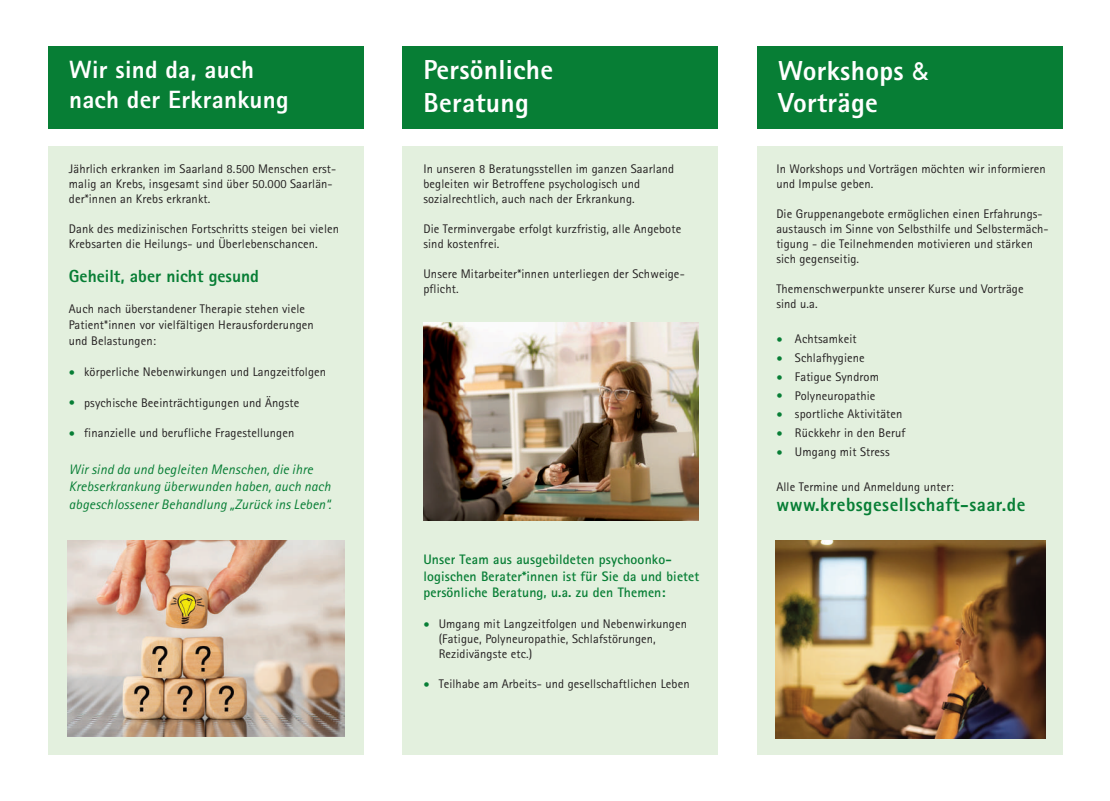
<style>
.page{position:relative;width:1110px;height:801px;background:#fff}
.page>*{position:absolute;margin:0;border:0;box-sizing:border-box;transform-origin:0 0}
.t1{font:800 27.5px/33px "Rotis Sans Serif";letter-spacing:.01em;color:#fff}
.t2{font:800 25px/30px "Rotis Sans Serif";letter-spacing:.01em;color:#fff}
.t3{font:800 19.12px "Rotis Sans Serif";letter-spacing:.025em;color:#077e35}
.t4{font:800 17.5px "Rotis Sans Serif";color:#077e35}
.t5{font:italic 13.75px/17.5px "Rotis Sans Serif";letter-spacing:.01em;color:#077e35}
.t6{font:700 13.75px/16.5px "Rotis Sans Serif";letter-spacing:.01em;color:#077e35}
.t7{font:12.5px/15px "Rotis Sans Serif";letter-spacing:.01em;color:#231f20}
.s1{color:#077e35}
.s2{font-family:"DIN Mittelschrift";font-weight:400;font-size:25px}
</style>
<div class="page">
<div style="left:48px;top:46px;width:315px;height:83px;background:#077e35"></div>
<div style="left:48px;top:146px;width:315px;height:609px;background:#e3f0de"></div>
<div style="left:402px;top:46px;width:316px;height:83px;background:#077e35"></div>
<div style="left:402px;top:146px;width:316px;height:609px;background:#e3f0de"></div>
<div style="left:756px;top:46px;width:306px;height:83px;background:#077e35"></div>
<img style="left:423px;top:323px;width:275px;height:197px">
<img style="left:68px;top:540px;width:276px;height:197px">
<div style="left:756px;top:146px;width:306px;height:609px;background:#e3f0de"></div>
<img style="left:775px;top:540px;width:270px;height:198px">
<h2 class="t2" style="left:69px;top:57px;width:221px">Wir sind da, auch nach der Erkrankung</h2>
<p class="t7" style="left:69px;top:163px;width:269px">Jährlich erkranken im Saarland 8.500 Menschen erst&shy;malig an Krebs, insgesamt sind über 50.000 Saarlän&shy;der*innen an Krebs erkrankt.</p>
<p class="t7" style="left:69px;top:223px;width:271px">Dank des medizinischen Fortschritts steigen bei vielen<br>Krebsarten die Heilungs- und Überlebenschancen.</p>
<h3 class="t4" style="left:69px;top:269px;width:191px">Geheilt, aber nicht gesund</h3>
<p class="t7" style="left:69px;top:302px;width:246px;line-height:16.2px">Auch nach überstandener Therapie stehen viele<br>Patient*innen vor vielfältigen Herausforderungen und Belastungen:</p>
<p class="t7" style="left:69px;top:365px;width:259px"><span class="s1">•</span> körperliche Nebenwirkungen und Langzeitfolgen</p>
<p class="t7" style="left:69px;top:396px;width:232px"><span class="s1">•</span> psychische Beeinträchtigungen und Ängste</p>
<p class="t7" style="left:69px;top:427px;width:227px"><span class="s1">•</span> finanzielle und berufliche Fragestellungen</p>
<p class="t5" style="left:69px;top:462px;width:264px">Wir sind da und begleiten Menschen, die ihre<br>Krebserkrankung überwunden haben, auch nach abgeschlossener Behandlung „Zurück ins Leben“.</p>
<h1 class="t1" style="left:423px;top:56px;width:131px">Persönliche<br>Beratung</h1>
<p class="t7" style="left:423px;top:163px;width:252px">In unseren 8 Beratungsstellen im ganzen Saarland begleiten wir Betroffene psychologisch und sozialrechtlich, auch nach der Erkrankung.</p>
<p class="t7" style="left:423px;top:223px;width:259px">Die Terminvergabe erfolgt kurzfristig, alle Angebote sind kostenfrei.</p>
<p class="t7" style="left:423px;top:268px;width:263px">Unsere Mitarbeiter*innen unterliegen der Schweige&shy;pflicht.</p>
<p class="t6" style="left:423px;top:553px;width:277px">Unser Team aus ausgebildeten psychoonko&shy;logischen Berater*innen ist für Sie da und bietet persönliche Beratung, u.a. zu den Themen:</p>
<p class="t7" style="left:438px;top:617px;width:250px;text-indent:-15px"><span class="s1">•</span> Umgang mit Langzeitfolgen und Nebenwirkungen (Fatigue, Polyneuropathie, Schlafstörungen,<br>Rezidivängste etc.)</p>
<p class="t7" style="left:423px;top:677px;width:268px"><span class="s1">•</span> Teilhabe am Arbeits- und gesellschaftlichen Leben</p>
<h1 class="t1" style="left:777px;top:57px;width:152px;line-height:32.4px">Workshops <span class="s2">&amp;<br></span>Vorträge</h1>
<p class="t7" style="left:776px;top:163px;width:271px">In Workshops und Vorträgen möchten wir informieren und Impulse geben.</p>
<p class="t7" style="left:776px;top:208px;width:274px">Die Gruppenangebote ermöglichen einen Erfahrungs&shy;austausch im Sinne von Selbsthilfe und Selbstermäch&shy;tigung - die Teilnehmenden motivieren und stärken sich gegenseitig.</p>
<p class="t7" style="left:776px;top:283px;width:249px">Themenschwerpunkte unserer Kurse und Vorträge sind u.a.</p>
<p class="t7" style="left:776px;top:333px;width:82px"><span class="s1">•</span> Achtsamkeit</p>
<p class="t7" style="left:776px;top:352px;width:90px"><span class="s1">•</span> Schlafhygiene</p>
<p class="t7" style="left:776px;top:370px;width:104px"><span class="s1">•</span> Fatigue Syndrom</p>
<p class="t7" style="left:776px;top:389px;width:101px"><span class="s1">•</span> Polyneuropathie</p>
<p class="t7" style="left:776px;top:408px;width:128px"><span class="s1">•</span> sportliche Aktivitäten</p>
<p class="t7" style="left:776px;top:427px;width:130px"><span class="s1">•</span> Rückkehr in den Beruf</p>
<p class="t7" style="left:776px;top:445px;width:115px"><span class="s1">•</span> Umgang mit Stress</p>
<p class="t7" style="left:776px;top:480px;width:179px">Alle Termine und Anmeldung unter:</p>
<h3 class="t3" style="left:776px;top:497px;width:250px">www.krebsgesellschaft-saar.de</h3>
</div>
